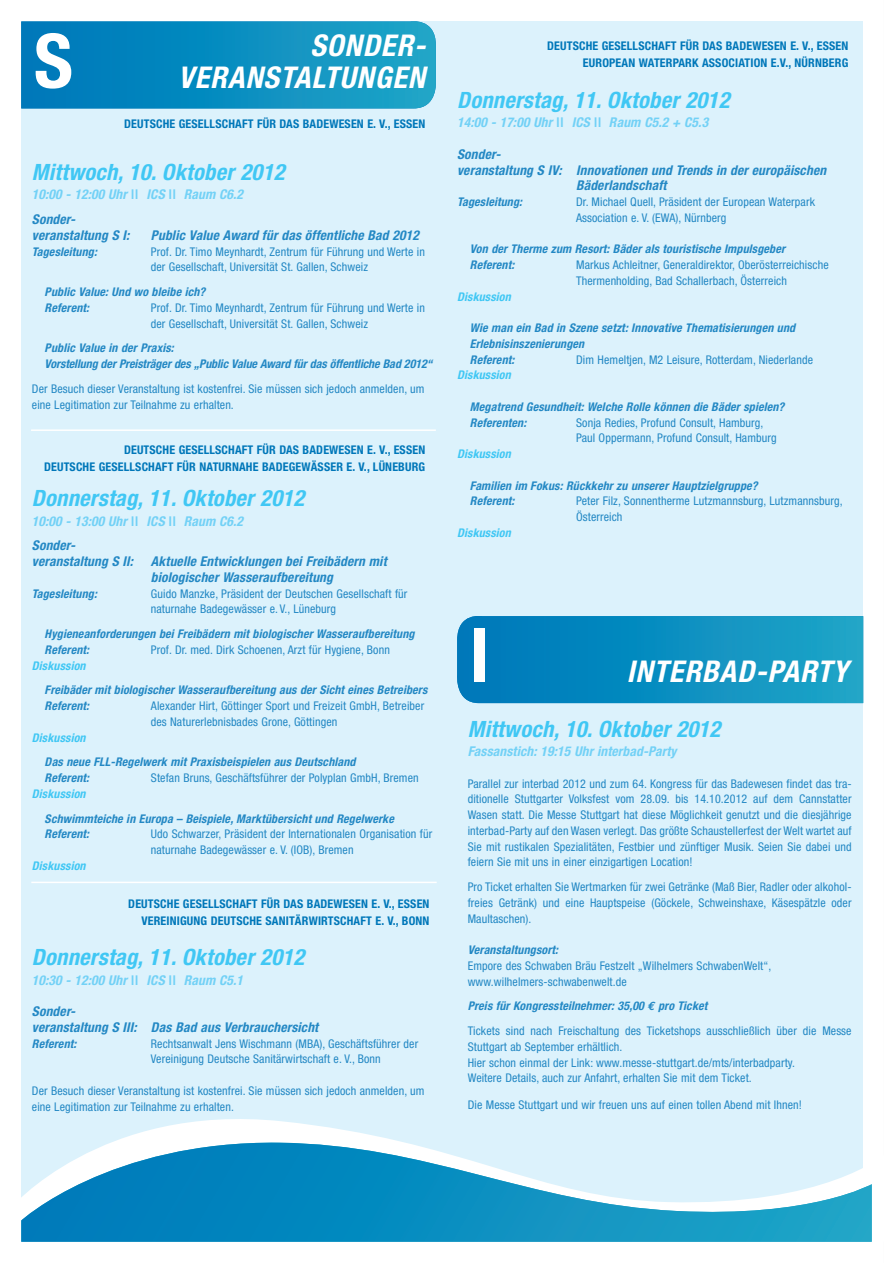
<style>
.page{position:relative;width:893px;height:1263px;background:#fff}
.page>*{position:absolute;margin:0;border:0;box-sizing:border-box;transform-origin:0 0}
.t1{font:700 condensed 75px "Helvetica Neue";color:#fff}
.t2{font:italic 700 condensed 30px/31.5px "Helvetica Neue";letter-spacing:.03em;color:#fff;text-align:right}
.t3{font:italic 700 condensed 22.5px "Helvetica Neue";letter-spacing:.015em;color:#40c7f4}
.t4{font:italic 700 condensed 13.5px/15.8px "Helvetica Neue";letter-spacing:.015em;color:#2388c4}
.t5{font:italic 700 condensed 13.5px/24.8px "Helvetica Neue";letter-spacing:.015em;color:#72d1f6}
.t6{font:condensed 12px/15.8px "Helvetica Neue";letter-spacing:.01em;color:#2388c4}
.t7{font:italic 700 condensed 12px/15.8px "Helvetica Neue";letter-spacing:.015em;color:#2388c4}
.t8{font:700 condensed 12px/16.5px "Helvetica Neue";letter-spacing:.015em;color:#0077b9;text-align:right}
.t9{font:italic 700 condensed 12px/15.8px "Helvetica Neue";letter-spacing:-.005em;color:#2388c4}
.t10{font:italic 700 condensed 12px "Helvetica Neue";letter-spacing:.015em;color:#40c7f4}
.s1{font-weight:500;font-style:normal;font-stretch:normal}
.s2{color:#2388c4}
.s3{font-weight:700;font-style:italic}
.s4{font-family:"Euro Mono";font-weight:700;font-style:italic;font-stretch:normal}
</style>
<div class="page">
<div style="left:21px;top:21px;width:842px;height:1212px;background:#dcf2fc"></div>
<svg style="left:21px;top:21px;width:415px;height:87px;background:#0c8ec0"></svg>
<svg style="left:119px;top:1119px;width:274px;height:21px;fill:#fff"></svg>
<svg style="left:21px;top:1140px;width:851px;height:102px"></svg>
<svg style="left:457px;top:616px;width:406px;height:87px;background:#0c8ec0"></svg>
<hr style="left:31px;top:882px;width:406px;height:1px;background:#fff">
<hr style="left:31px;top:429px;width:405px;height:2px;background:#fff">
<h1 class="t1" style="left:34px;top:34px;width:40px">S</h1>
<h2 class="t2" style="left:178px;top:32px;width:248px">SONDER-<br>VERANSTALTUNGEN</h2>
<p class="t8" style="left:124px;top:116px;width:303px">DEUTSCHE GESELLSCHAFT FÜR DAS BADEWESEN E. V., ESSEN</p>
<h3 class="t3" style="left:32px;top:164px;width:254px">Mittwoch, 10. Oktober 2012</h3>
<p class="t5" style="left:32px;top:183px;width:213px">10:00 - 12:00 Uhr <span class="s1">II</span> ICS <span class="s1">II</span> Raum C6.2<br><span class="s2">Sonder-</span></p>
<p class="t4" style="left:32px;top:228px;width:99px">veranstaltung S I:</p>
<p class="t4" style="left:151px;top:228px;width:270px">Public Value Award für das öffentliche Bad 2012</p>
<p class="t7" style="left:32px;top:244px;width:67px">Tagesleitung:</p>
<p class="t6" style="left:151px;top:244px;width:276px">Prof. Dr. Timo Meynhardt, Zentrum für Führung und Werte in der Gesellschaft, Universität St. Gallen, Schweiz</p>
<p class="t7" style="left:45px;top:285px;width:162px">Public Value: Und wo bleibe ich?<br>Referent:</p>
<p class="t6" style="left:151px;top:301px;width:276px">Prof. Dr. Timo Meynhardt, Zentrum für Führung und Werte in der Gesellschaft, Universität St. Gallen, Schweiz</p>
<p class="t9" style="left:45px;top:341px;width:389px">Public Value in der Praxis:<br>Vorstellung der Preisträger des „Public Value Award für das öffentliche Bad 2012“</p>
<p class="t6" style="left:32px;top:382px;width:394px">Der Besuch dieser Veranstaltung ist kostenfrei. Sie müssen sich jedoch anmelden, um eine Legitimation zur Teilnahme zu erhalten.</p>
<p class="t8" style="left:44px;top:443px;width:383px">DEUTSCHE GESELLSCHAFT FÜR DAS BADEWESEN E. V., ESSEN<br>DEUTSCHE GESELLSCHAFT FÜR NATURNAHE BADEGEWÄSSER E. V., LÜNEBURG</p>
<h3 class="t3" style="left:32px;top:490px;width:274px">Donnerstag, 11. Oktober 2012</h3>
<p class="t5" style="left:32px;top:509px;width:213px">10:00 - 13:00 Uhr <span class="s1">II</span> ICS <span class="s1">II</span> Raum C6.2<br><span class="s2">Sonder-</span></p>
<p class="t4" style="left:32px;top:554px;width:103px">veranstaltung S II:</p>
<p class="t4" style="left:151px;top:554px;width:237px">Aktuelle Entwicklungen bei Freibädern mit biologischer Wasseraufbereitung</p>
<p class="t7" style="left:32px;top:586px;width:67px">Tagesleitung:</p>
<p class="t6" style="left:151px;top:586px;width:258px">Guido Manzke, Präsident der Deutschen Gesellschaft für naturnahe Badegewässer e. V., Lüneburg</p>
<p class="t7" style="left:45px;top:627px;width:371px">Hygieneanforderungen bei Freibädern mit biologischer Wasseraufbereitung<br>Referent:</p>
<p class="t6" style="left:151px;top:643px;width:240px">Prof. Dr. med. Dirk Schoenen, Arzt für Hygiene, Bonn</p>
<p class="t10" style="left:32px;top:661px;width:55px">Diskussion</p>
<p class="t7" style="left:45px;top:683px;width:384px">Freibäder mit biologischer Wasseraufbereitung aus der Sicht eines Betreibers<br>Referent:</p>
<p class="t6" style="left:151px;top:699px;width:275px">Alexander Hirt, Göttinger Sport und Freizeit GmbH, Betreiber des Naturerlebnisbades Grone, Göttingen</p>
<p class="t10" style="left:32px;top:733px;width:55px">Diskussion</p>
<p class="t7" style="left:45px;top:755px;width:312px">Das neue FLL-Regelwerk mit Praxisbeispielen aus Deutschland<br>Referent:</p>
<p class="t6" style="left:151px;top:771px;width:269px">Stefan Bruns, Geschäftsführer der Polyplan GmbH, Bremen</p>
<p class="t10" style="left:32px;top:789px;width:55px">Diskussion</p>
<p class="t7" style="left:45px;top:811px;width:351px">Schwimmteiche in Europa – Beispiele, Marktübersicht und Regelwerke<br>Referent:</p>
<p class="t6" style="left:151px;top:827px;width:283px">Udo Schwarzer, Präsident der Internationalen Organisation für naturnahe Badegewässer e. V. (IOB), Bremen</p>
<p class="t10" style="left:32px;top:861px;width:55px">Diskussion</p>
<p class="t8" style="left:128px;top:897px;width:303px">DEUTSCHE GESELLSCHAFT FÜR DAS BADEWESEN E. V., ESSEN<br>VEREINIGUNG DEUTSCHE SANITÄRWIRTSCHAFT E. V., BONN</p>
<h3 class="t3" style="left:32px;top:949px;width:274px">Donnerstag, 11. Oktober 2012</h3>
<p class="t5" style="left:32px;top:968px;width:213px">10:30 - 12:00 Uhr <span class="s1">II</span> ICS <span class="s1">II</span> Raum C5.1</p>
<p class="t4" style="left:32px;top:1004px;width:288px">Sonder-<br>veranstaltung S III: Das Bad aus Verbrauchersicht</p>
<p class="t7" style="left:32px;top:1036px;width:46px">Referent:</p>
<p class="t6" style="left:151px;top:1036px;width:269px">Rechtsanwalt Jens Wischmann (MBA), Geschäftsführer der<br>Vereinigung Deutsche Sanitärwirtschaft e. V., Bonn</p>
<p class="t6" style="left:32px;top:1084px;width:394px">Der Besuch dieser Veranstaltung ist kostenfrei. Sie müssen sich jedoch anmelden, um eine Legitimation zur Teilnahme zu erhalten.</p>
<p class="t8" style="left:547px;top:39px;width:303px">DEUTSCHE GESELLSCHAFT FÜR DAS BADEWESEN E. V., ESSEN<br>EUROPEAN WATERPARK ASSOCIATION E.V., NÜRNBERG</p>
<h3 class="t3" style="left:457px;top:92px;width:274px">Donnerstag, 11. Oktober 2012</h3>
<p class="t5" style="left:457px;top:111px;width:252px">14:00 - 17:00 Uhr <span class="s1">II</span> ICS <span class="s1">II</span> Raum C5.2 + C5.3</p>
<p class="t4" style="left:457px;top:147px;width:43px">Sonder-</p>
<p class="t4" style="left:457px;top:163px;width:371px">veranstaltung S IV: Innovationen und Trends in der europäischen</p>
<p class="t4" style="left:576px;top:179px;width:92px">Bäderlandschaft</p>
<p class="t7" style="left:457px;top:195px;width:67px">Tagesleitung:</p>
<p class="t6" style="left:576px;top:195px;width:240px">Dr. Michael Quell, Präsident der European Waterpark<br>Association e. V. (EWA), Nürnberg</p>
<p class="t7" style="left:470px;top:242px;width:317px">Von der Therme zum Resort: Bäder als touristische Impulsgeber<br>Referent:</p>
<p class="t6" style="left:576px;top:258px;width:254px">Markus Achleitner, Generaldirektor, Oberösterreichische<br>Thermenholding, Bad Schallerbach, Österreich</p>
<p class="t10" style="left:457px;top:292px;width:55px">Diskussion</p>
<p class="t7" style="left:470px;top:321px;width:327px">Wie man ein Bad in Szene setzt: Innovative Thematisierungen und<br>Erlebnisinszenierungen<br>Referent:</p>
<p class="t6" style="left:576px;top:352px;width:238px">Dim Hemeltjen, M2 Leisure, Rotterdam, Niederlande</p>
<p class="t10" style="left:457px;top:371px;width:55px">Diskussion</p>
<p class="t7" style="left:470px;top:400px;width:316px">Megatrend Gesundheit: Welche Rolle können die Bäder spielen?<br>Referenten:</p>
<p class="t6" style="left:576px;top:415px;width:202px">Sonja Redies, Profund Consult, Hamburg,<br>Paul Oppermann, Profund Consult, Hamburg</p>
<p class="t10" style="left:457px;top:450px;width:55px">Diskussion</p>
<p class="t7" style="left:470px;top:478px;width:289px">Familien im Fokus: Rückkehr zu unserer Hauptzielgruppe?<br>Referent:</p>
<p class="t6" style="left:576px;top:494px;width:268px">Peter Filz, Sonnentherme Lutzmannsburg, Lutzmannsburg,<br>Österreich</p>
<p class="t10" style="left:457px;top:528px;width:55px">Diskussion</p>
<h1 class="t1" style="left:470px;top:629px;width:21px">I</h1>
<h2 class="t2" style="left:627px;top:658px;width:223px">INTERBAD-PARTY</h2>
<h3 class="t3" style="left:468px;top:721px;width:254px">Mittwoch, 10. Oktober 2012</h3>
<p class="t5" style="left:468px;top:740px;width:210px">Fassanstich: 19:15 Uhr interbad-Party</p>
<p class="t6" style="left:468px;top:776px;width:385px;text-align:justify">Parallel zur interbad 2012 und zum 64. Kongress für das Badewesen findet das tra&shy;ditionelle Stuttgarter Volksfest vom 28.09. bis 14.10.2012 auf dem Cannstatter Wasen statt. Die Messe Stuttgart hat diese Möglichkeit genutzt und die diesjährige interbad-Party auf den Wasen verlegt. Das größte Schaustellerfest der Welt wartet auf Sie mit rustikalen Spezialitäten, Festbier und zünftiger Musik. Seien Sie dabei und feiern Sie mit uns in einer einzigartigen Location!</p>
<p class="t6" style="left:468px;top:880px;width:385px;text-align:justify">Pro Ticket erhalten Sie Wertmarken für zwei Getränke (Maß Bier, Radler oder alkohol&shy;freies Getränk) und eine Hauptspeise (Göckele, Schweinshaxe, Käsespätzle oder Maultaschen).</p>
<p class="t7" style="left:468px;top:943px;width:92px">Veranstaltungsort:</p>
<p class="t6" style="left:468px;top:959px;width:305px">Empore des Schwaben Bräu Festzelt „Wilhelmers SchwabenWelt“, www.wilhelmers-schwabenwelt.de</p>
<p class="t6" style="left:468px;top:995px;width:385px;line-height:24.8px"><span class="s3">Preis für Kongressteilnehmer: 35,00</span> <span class="s4">€</span> <span class="s3">pro Ticket<br></span>Tickets sind nach Freischaltung des Ticketshops ausschließlich über die Messe</p>
<p class="t6" style="left:468px;top:1040px;width:329px">Stuttgart ab September erhältlich.<br>Hier schon einmal der Link: www.messe-stuttgart.de/mts/interbadparty.<br>Weitere Details, auch zur Anfahrt, erhalten Sie mit dem Ticket.</p>
<p class="t6" style="left:468px;top:1098px;width:336px">Die Messe Stuttgart und wir freuen uns auf einen tollen Abend mit Ihnen!</p>
</div>
